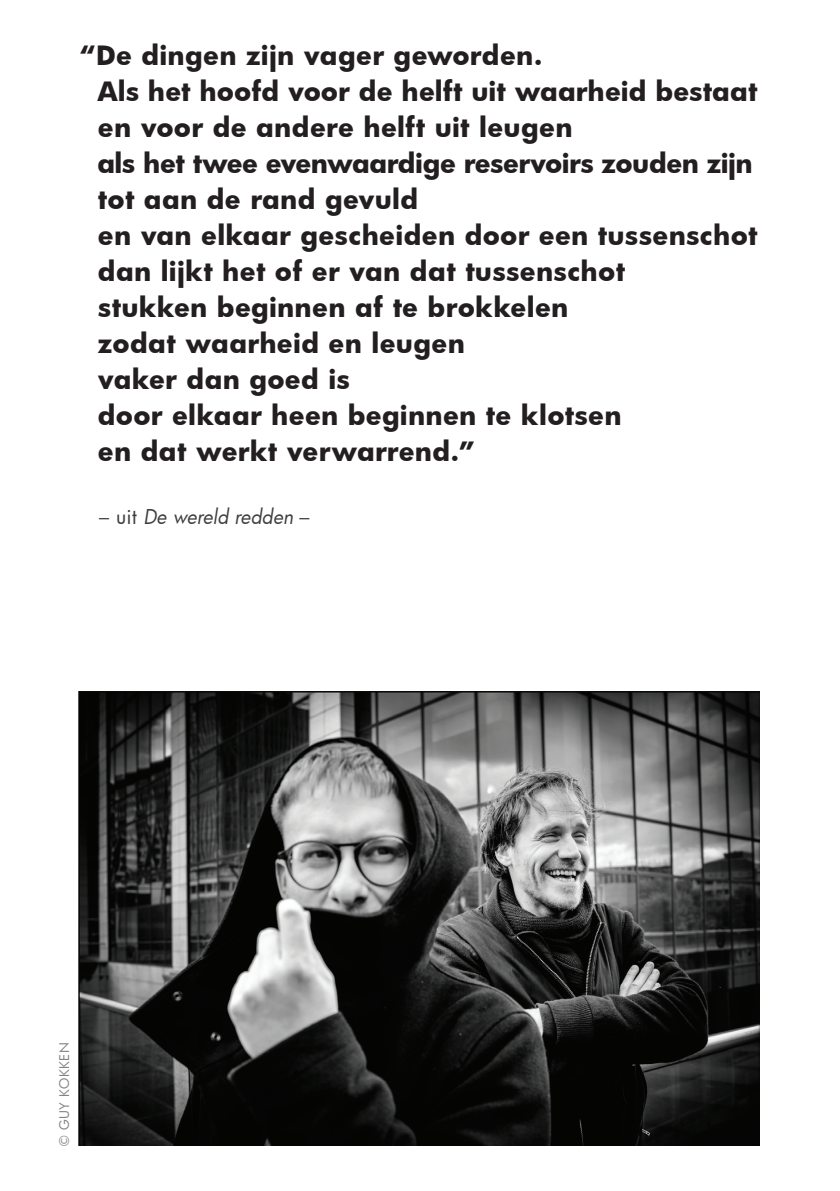
<style>
.page{position:relative;width:840px;height:1191px;background:#fff}
.page>*{position:absolute;margin:0;border:0;box-sizing:border-box;transform-origin:0 0}
.t1{font:700 26px/36px "Futura";letter-spacing:.01em;color:#231f20}
.t2{font:italic 20px "Futura";letter-spacing:.005em;color:#3e3e3f;scale:.95 1}
.t3{font:13px "Futura";letter-spacing:.04em;color:#808285}
.s1{font-style:normal}
</style>
<div class="page">
<img style="left:78px;top:692px;width:681px;height:453px">
<p class="t1" style="left:97px;top:37px;width:661px;text-indent:-18px">“De dingen zijn vager geworden.<br>Als het hoofd voor de helft uit waarheid bestaat en voor de andere helft uit leugen<br>als het twee evenwaardige reservoirs zouden zijn tot aan de rand gevuld<br>en van elkaar gescheiden door een tussenschot dan lijkt het of er van dat tussenschot<br>stukken beginnen af te brokkelen<br>zodat waarheid en leugen<br>vaker dan goed is<br>door elkaar heen beginnen te klotsen<br>en dat werkt verwarrend.”</p>
<p class="t2" style="left:99px;top:503px;width:223px"><span class="s1">– uit</span> De wereld redden <span class="s1">–</span></p>
<p class="t3" style="left:55px;top:1145px;width:105px;rotate:-90deg">© GUY KOKKEN</p>
</div>
